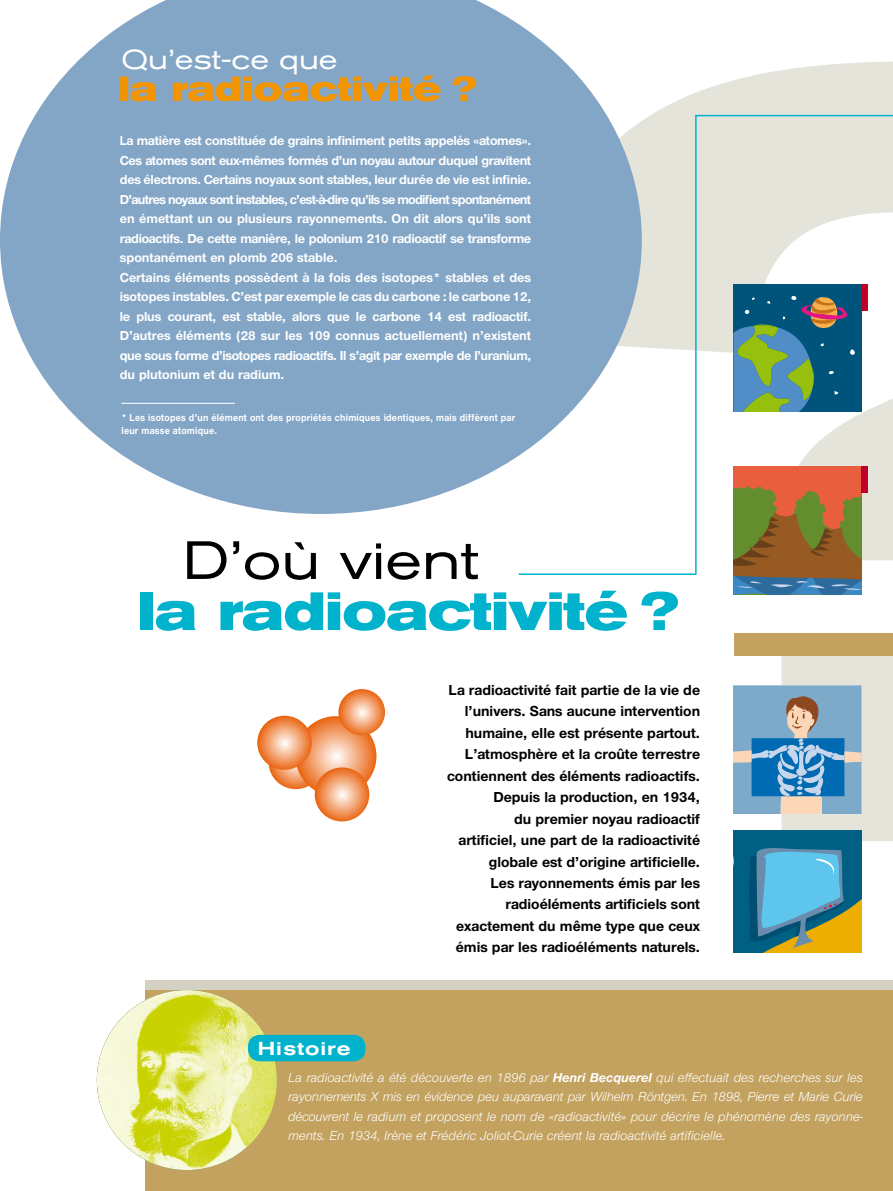
<style>
.page{position:relative;width:893px;height:1191px;background:#fff}
.page>*{position:absolute;margin:0;border:0;box-sizing:border-box;transform-origin:0 0}
.t1{font:700 expanded 53.25px "Akzidenz Grotesk BQ";letter-spacing:-.01em;color:#00b2cb}
.t2{font:expanded 53.25px "Akzidenz Grotesk BQ";color:#000}
.t3{font:700 expanded 34.5px "Akzidenz Grotesk BQ";color:#f29400}
.t4{font:expanded 27.3px "Akzidenz Grotesk BQ";color:#fff}
.t5{font:500 expanded 18.6px "Akzidenz Grotesk BQ";color:#fff}
.t6{font:700 15px/21.5px "Nimbus AREVA";color:#000;text-align:right}
.t7{font:700 13.5px/19.5px "Nimbus AREVA";letter-spacing:-.02em;color:#fff;scale:.9 1}
.t8{font:italic 13.5px/19.5px "Nimbus AREVA";color:#fff;text-align:justify}
.t9{font:700 10.5px/13.5px "Nimbus AREVA";letter-spacing:.025em;color:#fff;scale:.9 1}
.s1{font-weight:700}
</style>
<div class="page">
<div style="left:146px;top:980px;width:747px;height:211px;background:#d4d1c2"></div>
<div style="left:146px;top:990px;width:747px;height:201px;background:#c3a260"></div>
<svg style="left:269px;top:735px;width:54px;height:54px"></svg>
<svg style="left:295px;top:716px;width:81px;height:80px"></svg>
<svg style="left:257px;top:715px;width:55px;height:54px"></svg>
<svg style="left:315px;top:767px;width:54px;height:54px"></svg>
<svg style="left:338px;top:689px;width:47px;height:46px"></svg>
<svg style="left:734px;top:830px;width:127px;height:122px"></svg>
<svg style="left:734px;top:685px;width:127px;height:128px"></svg>
<img style="left:97px;top:990px;width:180px;height:180px;border-radius:90px">
<div style="left:248px;top:1034px;width:117px;height:27px;background:#00b2cb;border-radius:12px"></div>
<hr style="left:519px;top:573px;width:177px;height:2px;background:#00b2cb">
<hr style="left:695px;top:115px;width:2px;height:459px;background:#00b2cb">
<hr style="left:695px;top:115px;width:198px;height:1px;background:#00b2cb">
<div style="left:734px;top:284px;width:127px;height:128px;background:#00537a"></div>
<svg style="left:734px;top:296px;width:121px;height:116px"></svg>
<div style="left:861px;top:284px;width:6px;height:26px;background:#c1002a"></div>
<svg style="left:734px;top:466px;width:127px;height:128px"></svg>
<div style="left:861px;top:466px;width:6px;height:27px;background:#c1002a"></div>
<div style="left:734px;top:633px;width:159px;height:22px;background:#c3a260"></div>
<svg style="left:0;top:0;width:642px;height:514px;fill:#83a6c7"></svg>
<hr style="left:121px;top:403px;width:114px;height:1px;background:#fff">
<h3 class="t4" style="left:122px;top:44px;width:218px">Qu’est-ce que</h3>
<h2 class="t3" style="left:119px;top:69px;width:360px">la radioactivité ?</h2>
<p class="t7" style="left:120px;top:131px;width:459px">La matière est constituée de grains infiniment petits appelés «atomes».<br>Ces atomes sont eux-mêmes formés d’un noyau autour duquel gravitent des électrons. Certains noyaux sont stables, leur durée de vie est infinie.<br>D’autres noyaux sont instables, c’est-à-dire qu’ils se modifient spontanément en émettant un ou plusieurs rayonnements. On dit alors qu’ils sont radioactifs. De cette manière, le polonium 210 radioactif se transforme spontanément en plomb 206 stable.<br>Certains éléments possèdent à la fois des isotopes* stables et des isotopes instables. C’est par exemple le cas du carbone : le carbone 12, le plus courant, est stable, alors que le carbone 14 est radioactif.<br>D’autres éléments (28 sur les 109 connus actuellement) n’existent que sous forme d’isotopes radioactifs. Il s’agit par exemple de l’uranium, du plutonium et du radium.</p>
<p class="t9" style="left:121px;top:411px;width:439px">* Les isotopes d’un élément ont des propriétés chimiques identiques, mais diffèrent par leur masse atomique.</p>
<h1 class="t2" style="left:183px;top:529px;width:297px">D’où vient</h1>
<h1 class="t1" style="left:138px;top:580px;width:543px">la radioactivité ?</h1>
<h3 class="t5" style="left:258px;top:1037px;width:94px">Histoire</h3>
<p class="t6" style="left:447px;top:679px;width:255px">La radioactivité fait partie de la vie de l’univers. Sans aucune intervention humaine, elle est présente partout.<br>L’atmosphère et la croûte terrestre contiennent des éléments radioactifs.<br>Depuis la production, en 1934,<br>du premier noyau radioactif<br>artificiel, une part de la radioactivité globale est d’origine artificielle.<br>Les rayonnements émis par les radioéléments artificiels sont exactement du même type que ceux émis par les radioéléments naturels.</p>
<p class="t8" style="left:288px;top:1067px;width:576px">La radioactivité a été découverte en 1896 par <span class="s1">Henri Becquerel</span> qui effectuait des recherches sur les rayonnements X mis en évidence peu auparavant par Wilhelm Röntgen. En 1898, Pierre et Marie Curie découvrent le radium et proposent le nom de «radioactivité» pour décrire le phénomène des rayonne&shy;ments. En 1934, Irène et Frédéric Joliot-Curie créent la radioactivité artificielle.</p>
</div>
